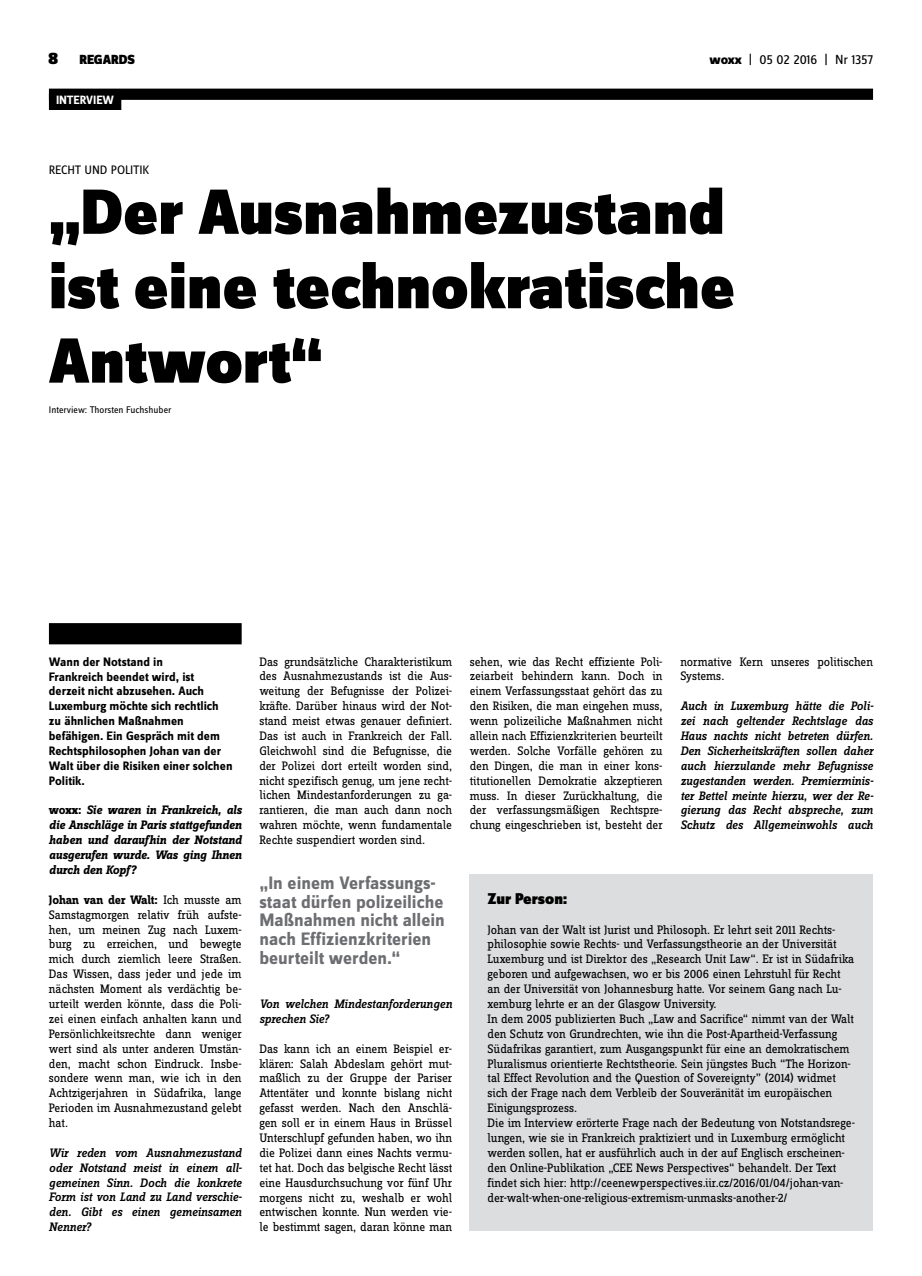
<style>
.page{position:relative;width:922px;height:1276px;background:#fff}
.page>*{position:absolute;margin:0;border:0;box-sizing:border-box;transform-origin:0 0}
.t1{font:900 66.25px/74.4px "Zine Sans Dis";color:#000}
.t2{font:700 18.75px/18.8px "Zine Sans Dis";color:#6d6e71}
.t3{font:900 16.25px "Zine Sans Dis";color:#000}
.t4{font:13.75px "Zine Sans Dis";letter-spacing:-.01em;color:#000}
.t5{font:900 13.75px "Zine Sans Dis";letter-spacing:-.01em;color:#000}
.t6{font:12.75px/14.9px "Zine Slab Dis";letter-spacing:-.01em;color:#000;text-align:justify}
.t7{font:italic 500 12.75px/14.9px "Zine Slab Dis";letter-spacing:-.01em;color:#000;text-align:justify}
.t8{font:700 12.75px/14.9px "Zine Sans Dis";color:#000}
.t9{font:italic 700 12.75px/14.9px "Zine Slab Dis";letter-spacing:-.005em;color:#000;text-align:justify}
.t10{font:12.75px "Zine Sans Dis";letter-spacing:-.01em;color:#000}
.t11{font:700 12.5px "Zine Sans Dis";color:#fff}
.t12{font:10px "Zine Sans Dis";color:#000}
.s1{font-size:17.5px}
.s2{font-weight:800}
.s3{font-style:normal}
.s4{font-weight:700}
</style>
<div class="page">
<div style="left:49px;top:89px;width:823px;height:11px;background:#000"></div>
<div style="left:49px;top:94px;width:72px;height:16px;background:#000"></div>
<div style="left:49px;top:623px;width:192px;height:21px;background:#000"></div>
<div style="left:469px;top:874px;width:403px;height:356px;background:#dcddde"></div>
<p class="t5" style="left:48px;top:53px;width:88px"><span class="s1">8</span> REGARDS</p>
<p class="t4" style="left:709px;top:53px;width:165px"><span class="s2">woxx</span> | 05 02 2016 | Nr 1357</p>
<p class="t11" style="left:56px;top:93px;width:60px">INTERVIEW</p>
<p class="t10" style="left:49px;top:163px;width:102px">Recht un d Politik</p>
<h1 class="t1" style="left:49px;top:179px;width:687px">„Der Ausnahmezustand ist eine technokratische<br>Antwort“</h1>
<p class="t12" style="left:49px;top:404px;width:124px">I nterview: Thorsten Fuchshuber</p>
<p class="t8" style="left:49px;top:655px;width:185px">Wann der Notstand in<br>Frankreich beendet wird, ist derzeit nicht abzusehen. Auch<br>Luxemburg möchte sich rechtlich zu ähnlichen Maßnahmen befähigen. Ein Gespräch mit dem<br>Rechtsphilosophen Johan van der<br>Walt über die Risiken einer solchen<br>Politik.</p>
<p class="t9" style="left:49px;top:803px;width:194px"><span class="s3">woxx:</span> Sie waren in Frankreich, als die Anschläge in Paris stattgefunden haben und daraufhin der Notstand ausgerufen wurde. Was ging Ihnen durch den Kopf?</p>
<p class="t6" style="left:49px;top:893px;width:194px"><span class="s4">Johan van der Walt:</span> Ich musste am Samstagmorgen relativ früh aufste&shy;hen, um meinen Zug nach Luxem&shy;burg zu erreichen, und bewegte mich durch ziemlich leere Straßen.<br>Das Wissen, dass jeder und jede im nächsten Moment als verdächtig be&shy;urteilt werden könnte, dass die Poli&shy;zei einen einfach anhalten kann und Persönlichkeitsrechte dann weniger wert sind als unter anderen Umstän&shy;den, macht schon Eindruck. Insbe&shy;sondere wenn man, wie ich in den Achtzigerjahren in Südafrika, lange Perioden im Ausnahmezustand gelebt hat.</p>
<p class="t7" style="left:49px;top:1145px;width:194px">Wir reden vom Ausnahmezustand oder Notstand meist in einem all&shy;gemeinen Sinn. Doch die konkrete Form ist von Land zu Land verschie&shy;den. Gibt es einen gemeinsamen Nenner?</p>
<p class="t6" style="left:259px;top:654px;width:194px">Das grundsätzliche Charakteristikum des Ausnahmezustands ist die Aus&shy;weitung der Befugnisse der Polizei&shy;kräfte. Darüber hinaus wird der Not&shy;stand meist etwas genauer definiert.<br>Das ist auch in Frankreich der Fall.<br>Gleichwohl sind die Befugnisse, die der Polizei dort erteilt worden sind, nicht spezifisch genug, um jene recht&shy;lichen Mindestanforderungen zu ga&shy;rantieren, die man auch dann noch wahren möchte, wenn fundamentale Rechte suspendiert worden sind.</p>
<h2 class="t2" style="left:259px;top:874px;width:187px">„In einem Verfassungs&shy;staat dürfen polizeiliche<br>Maßnahmen nicht allein nach Effizienzkriterien beurteilt werden.“</h2>
<p class="t7" style="left:259px;top:996px;width:194px">Von welchen Mindestanforderungen sprechen Sie?</p>
<p class="t6" style="left:259px;top:1041px;width:194px">Das kann ich an einem Beispiel er&shy;klären: Salah Abdeslam gehört mut&shy;maßlich zu der Gruppe der Pariser Attentäter und konnte bislang nicht gefasst werden. Nach den Anschlä&shy;gen soll er in einem Haus in Brüssel Unterschlupf gefunden haben, wo ihn die Polizei dann eines Nachts vermu&shy;tet hat. Doch das belgische Recht lässt eine Hausdurchsuchung vor fünf Uhr morgens nicht zu, weshalb er wohl entwischen konnte. Nun werden vie&shy;le bestimmt sagen, daran könne man</p>
<p class="t6" style="left:469px;top:655px;width:194px">sehen, wie das Recht effiziente Poli&shy;zeiarbeit behindern kann. Doch in einem Verfassungsstaat gehört das zu den Risiken, die man eingehen muss, wenn polizeiliche Maßnahmen nicht allein nach Effizienzkriterien beurteilt werden. Solche Vorfälle gehören zu den Dingen, die man in einer kons&shy;titutionellen Demokratie akzeptieren muss. In dieser Zurückhaltung, die der verfassungsmäßigen Rechtspre&shy;chung eingeschrieben ist, besteht der</p>
<p class="t6" style="left:680px;top:654px;width:194px">normative Kern unseres politischen<br>Systems.</p>
<p class="t7" style="left:680px;top:698px;width:195px">Auch in Luxemburg hätte die Poli&shy;zei nach geltender Rechtslage das Haus nachts nicht betreten dürfen.<br>Den Sicherheitskräften sollen daher auch hierzulande mehr Befugnisse zugestanden werden. Premierminis&shy;ter Bettel meinte hierzu, wer der Re&shy;gierung das Recht abspreche, zum Schutz des Allgemeinwohls auch</p>
<p class="t3" style="left:487px;top:890px;width:81px">Zur Person:</p>
<p class="t6" style="left:487px;top:922px;width:369px;text-align:left">Johan van der Walt ist Jurist und Philosoph. Er lehrt seit 2011 Rechts&shy;philosophie sowie Rechts- und Verfassungstheorie an der Universität Luxemburg und ist Direktor des „Research Unit Law“. Er ist in Südafrika geboren und aufgewachsen, wo er bis 2006 einen Lehrstuhl für Recht an der Universität von Johannesburg hatte. Vor seinem Gang nach Lu&shy;xemburg lehrte er an der Glasgow University.<br>In dem 2005 publizierten Buch „Law and Sacrifice“ nimmt van der Walt den Schutz von Grundrechten, wie ihn die Post-Apartheid-Verfassung Südafrikas garantiert, zum Ausgangspunkt für eine an demokratischem Pluralismus orientierte Rechtstheorie. Sein jüngstes Buch “The Horizon&shy;tal Effect Revolution and the Question of Sovereignty” (2014) widmet sich der Frage nach dem Verbleib der Souveränität im europäischen Einigungsprozess.<br>Die im Interview erörterte Frage nach der Bedeutung von Notstandsrege&shy;lungen, wie sie in Frankreich praktiziert und in Luxemburg ermöglicht werden sollen, hat er ausführlich auch in der auf Englisch erscheinen&shy;den Online-Publikation „CEE News Perspectives“ behandelt. Der Text findet sich hier: http://ceenewperspectives.iir.cz/2016/01/04/johan-van&shy;der-walt-when-one-religious-extremism-unmasks-another-2/</p>
</div>
